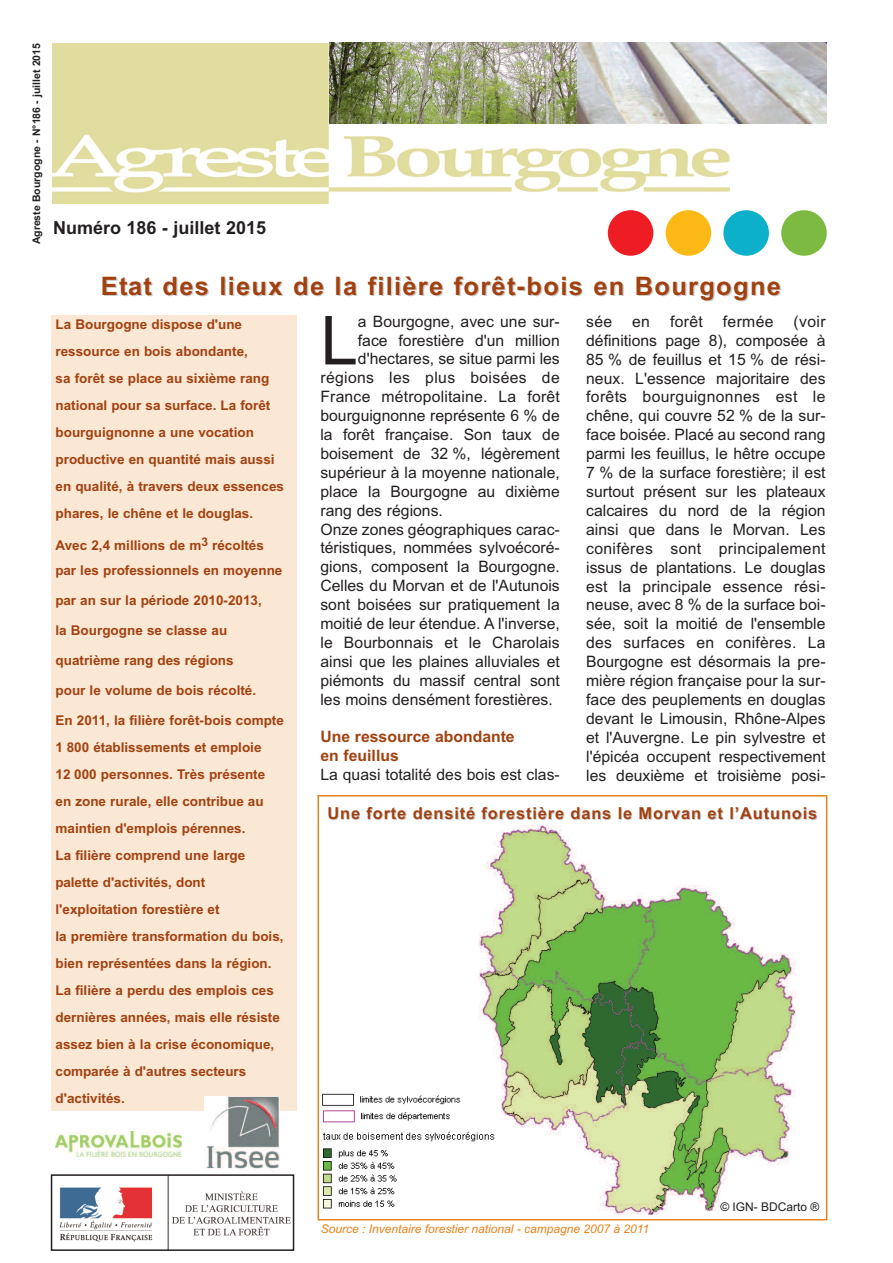
<style>
.page{position:relative;width:893px;height:1263px;background:#fff}
.page>*{position:absolute;margin:0;border:0;box-sizing:border-box;transform-origin:0 0}
.t1{font:67.65px "Arial";color:#231f20}
.t2{font:700 25.5px "Arial";letter-spacing:.05em;color:#a24110}
.t3{font:700 18px "Arial";color:#231f20}
.t4{font:700 16.5px "Arial";letter-spacing:.05em;color:#a24110}
.t5{font:15.75px/18.9px "Arial";color:#231f20;text-align:justify}
.t6{font:700 15.75px/18.9px "Arial";color:#a24110}
.t7{font:15.75px "Arial";letter-spacing:.02em;color:#231f20}
.t8{font:700 13.5px/27px "Arial";color:#a24110}
.t9{font:italic 12px "Arial";color:#e6811b}
.t10{font:12px "Arial";color:#231f20}
.t11{font:700 10.5px "Arial";color:#231f20}
</style>
<div class="page">
<div style="left:318px;top:795px;width:509px;height:425px;border:2px solid #e6811b"></div>
<img style="left:59px;top:1177px;width:232px;height:71px">
<div style="left:51px;top:1174px;width:243px;height:77px;border:2px solid #231f20"></div>
<div style="left:51px;top:315px;width:245px;height:796px;background:#fbe8d4"></div>
<img style="left:53px;top:43px;width:677px;height:161px">
<img style="left:329px;top:43px;width:498px;height:80px">
<img style="left:478px;top:826px;width:318px;height:388px">
<div style="left:666px;top:210px;width:45px;height:46px;background:#fcb814;border-radius:50%"></div>
<div style="left:608px;top:210px;width:45px;height:46px;background:#ee1d23;border-radius:50%"></div>
<div style="left:723px;top:210px;width:46px;height:46px;background:#0cb0cb;border-radius:50%"></div>
<div style="left:781px;top:210px;width:46px;height:46px;background:#7dba42;border-radius:50%"></div>
<img style="left:205px;top:1097px;width:75px;height:73px">
<img style="left:55px;top:1131px;width:126px;height:25px">
<img style="left:322px;top:1082px;width:175px;height:130px">
<p class="t11" style="left:30px;top:244px;width:203px;rotate:-90deg">Agreste Bourgogne - N°186 - juillet 2015</p>
<p class="t3" style="left:53px;top:217px;width:215px">Numéro 186 - juillet 2015</p>
<h2 class="t2" style="left:101px;top:271px;width:682px">Etat des lieux de la filière forêt-bois en Bourgogne</h2>
<p class="t8" style="left:56px;top:311px;width:230px">La Bourgogne dispose d'une ressource en bois abondante,<br>sa forêt se place au sixième rang national pour sa surface. La forêt bourguignonne a une vocation productive en quantité mais aussi en qualité, à travers deux essences phares, le chêne et le douglas.</p>
<p class="t8" style="left:56px;top:532px;width:228px;line-height:25.5px">Avec 2,4 millions de m<sup>3</sup> récoltés par les professionnels en moyenne</p>
<p class="t8" style="left:56px;top:587px;width:208px">par an sur la période 2010-2013,</p>
<p class="t8" style="left:56px;top:617px;width:173px">la Bourgogne se classe au</p>
<p class="t8" style="left:56px;top:647px;width:180px">quatrième rang des régions</p>
<p class="t8" style="left:56px;top:677px;width:202px">pour le volume de bois récolté.</p>
<p class="t8" style="left:56px;top:707px;width:230px">En 2011, la filière forêt-bois compte<br>1 800 établissements et emploie<br>12 000 personnes. Très présente en zone rurale, elle contribue au maintien d'emplois pérennes.<br>La filière comprend une large palette d'activités, dont l'exploitation forestière et<br>la première transformation du bois, bien représentées dans la région.<br>La filière a perdu des emplois ces dernières années, mais elle résiste assez bien à la crise économique, comparée à d'autres secteurs d'activités.</p>
<h1 class="t1" style="left:320px;top:301px;width:39px">L</h1>
<p class="t5" style="left:358px;top:312px;width:203px">a Bourgogne, avec une sur-</p>
<p class="t5" style="left:358px;top:331px;width:203px">face forestière d'un million</p>
<p class="t5" style="left:358px;top:349px;width:203px">d'hectares, se situe parmi les</p>
<p class="t7" style="left:320px;top:369px;width:241px">régions les plus boisées de</p>
<p class="t5" style="left:320px;top:387px;width:241px">France métropolitaine. La forêt</p>
<p class="t5" style="left:320px;top:406px;width:241px">bourguignonne représente 6 % de</p>
<p class="t5" style="left:320px;top:425px;width:241px">la forêt française. Son taux de</p>
<p class="t5" style="left:320px;top:444px;width:241px">boisement de 32 %, légèrement</p>
<p class="t5" style="left:320px;top:463px;width:241px">supérieur à la moyenne nationale,</p>
<p class="t5" style="left:320px;top:482px;width:241px">place la Bourgogne au dixième</p>
<p class="t5" style="left:320px;top:501px;width:124px">rang des régions.</p>
<p class="t5" style="left:320px;top:520px;width:241px">Onze zones géographiques carac-</p>
<p class="t5" style="left:320px;top:538px;width:241px">téristiques, nommées sylvoécoré-</p>
<p class="t5" style="left:320px;top:557px;width:241px">gions, composent la Bourgogne.</p>
<p class="t5" style="left:320px;top:576px;width:241px">Celles du Morvan et de l'Autunois</p>
<p class="t5" style="left:320px;top:595px;width:241px">sont boisées sur pratiquement la</p>
<p class="t5" style="left:320px;top:614px;width:241px">moitié de leur étendue. A l'inverse,</p>
<p class="t5" style="left:320px;top:633px;width:241px">le Bourbonnais et le Charolais</p>
<p class="t5" style="left:320px;top:652px;width:241px">ainsi que les plaines alluviales et</p>
<p class="t5" style="left:320px;top:671px;width:241px">piémonts du massif central sont</p>
<p class="t5" style="left:320px;top:690px;width:234px">les moins densément forestières.</p>
<p class="t6" style="left:320px;top:727px;width:196px">Une ressource abondante en feuillus</p>
<p class="t5" style="left:320px;top:765px;width:241px">La quasi totalité des bois est clas-</p>
<p class="t5" style="left:586px;top:312px;width:241px;text-indent:207px">(voir définitions page 8), composée à 85 % de feuillus et 15 % de rési&shy;neux. L'essence majoritaire des forêts bourguignonnes est le chêne, qui couvre 52 % de la sur&shy;face boisée. Placé au second rang parmi les feuillus, le hêtre occupe 7 % de la surface forestière; il est surtout présent sur les plateaux calcaires du nord de la région ainsi que dans le Morvan. Les conifères sont principalement issus de plantations. Le douglas est la principale essence rési&shy;neuse, avec 8 % de la surface boi&shy;sée, soit la moitié de l'ensemble des surfaces en conifères. La Bourgogne est désormais la pre&shy;mière région française pour la sur&shy;face des peuplements en douglas devant le Limousin, Rhône-Alpes et l'Auvergne. Le pin sylvestre et l'épicéa occupent respectivement les deuxième et troisième posi-</p>
<p class="t5" style="left:586px;top:312px;width:28px">sée</p>
<p class="t5" style="left:632px;top:312px;width:19px">en</p>
<p class="t5" style="left:670px;top:312px;width:34px">forêt</p>
<p class="t5" style="left:723px;top:312px;width:52px">fermée</p>
<p class="t4" style="left:327px;top:804px;width:491px">Une forte densité forestière dans le Morvan et l’Autunois</p>
<p class="t9" style="left:321px;top:1222px;width:330px">Source : Inventaire forestier national - campagne 2007 à 2011</p>
<p class="t10" style="left:720px;top:1199px;width:101px">© IGN- BDCarto ®</p>
</div>
